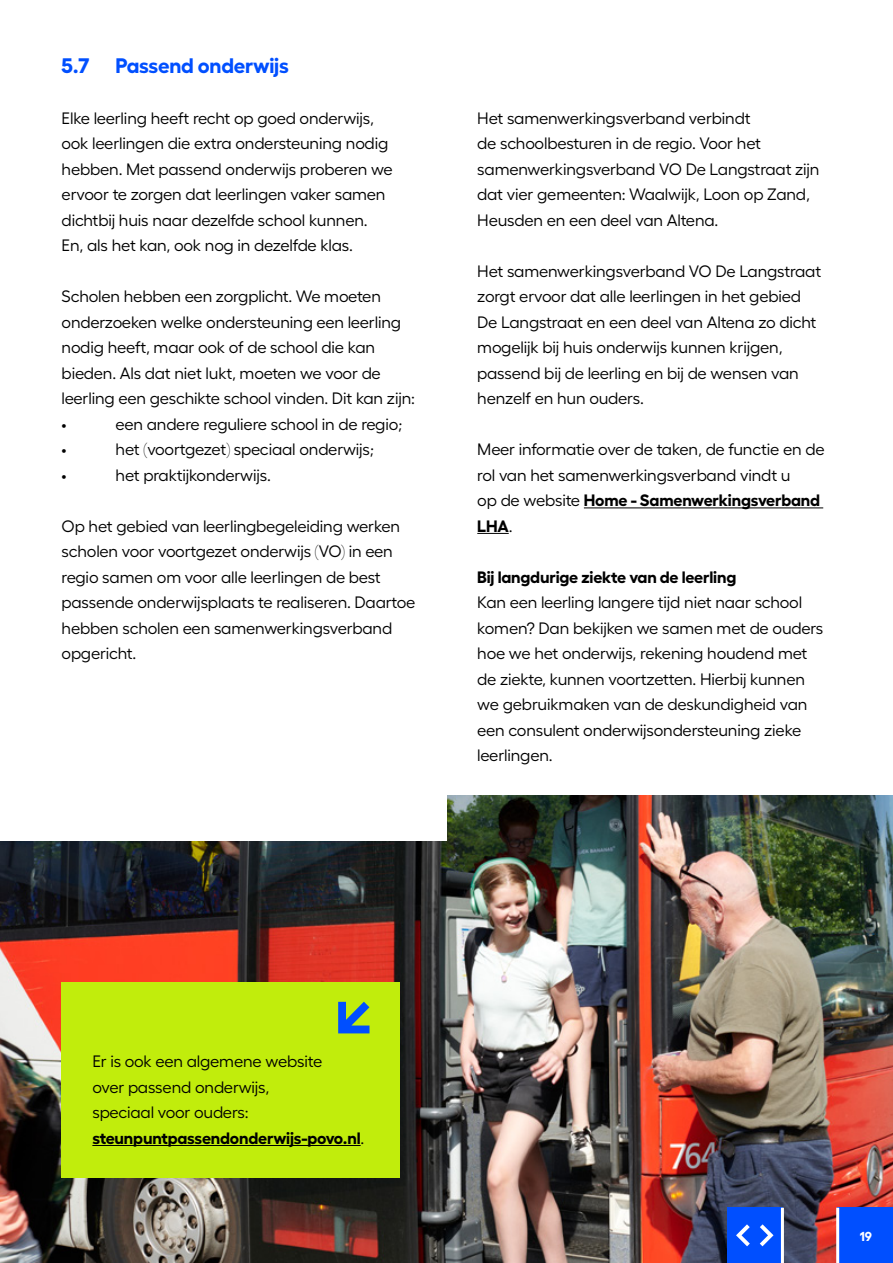
<style>
.page{position:relative;width:893px;height:1263px;background:#fff}
.page>*{position:absolute;margin:0;border:0;box-sizing:border-box;transform-origin:0 0}
.t1{font:700 21px "Fellix";letter-spacing:-.01em;color:#004fff}
.t2{font:16.5px/25.5px "Fellix";letter-spacing:-.01em;color:#000}
.t3{font:700 16.5px "Fellix";letter-spacing:-.01em;color:#000}
.t4{font:700 13.05px "Fellix";color:#fff}
.s1{font-weight:700}
</style>
<div class="page">
<hr style="left:584px;top:507px;width:239px;height:1px;background:#000">
<hr style="left:477px;top:533px;width:32px;height:1px;background:#000">
<img style="left:0;top:795px;width:893px;height:468px">
<div style="left:0;top:485px;width:446px;height:355px;background:#fff"></div>
<div style="left:62px;top:982px;width:338px;height:196px;background:#c1ed0c"></div>
<hr style="left:92px;top:1145px;width:269px;height:1px;background:#000">
<svg style="left:338px;top:1002px;width:31px;height:31px"></svg>
<div style="left:838px;top:1208px;width:55px;height:55px;background:#004fff"></div>
<div style="left:727px;top:1208px;width:55px;height:55px;background:#004fff"></div>
<hr style="left:836px;top:1208px;width:3px;height:55px;background:#fff">
<svg style="left:760px;top:1224px;width:13px;height:22px"></svg>
<svg style="left:736px;top:1224px;width:14px;height:22px"></svg>
<hr style="left:781px;top:1208px;width:3px;height:55px;background:#fff">
<p class="t1" style="left:62px;top:48px;width:229px">5.7 Passend onderwijs</p>
<p class="t2" style="left:62px;top:104px;width:333px">Elke leerling heeft recht op goed onderwijs, ook leerlingen die extra ondersteuning nodig hebben. Met passend onderwijs proberen we ervoor te zorgen dat leerlingen vaker samen dichtbij huis naar dezelfde school kunnen.<br>En, als het kan, ook nog in dezelfde klas.</p>
<p class="t2" style="left:62px;top:282px;width:355px">Scholen hebben een zorgplicht. We moeten onderzoeken welke ondersteuning een leerling nodig heeft, maar ook of de school die kan bieden. Als dat niet lukt, moeten we voor de leerling een geschikte school vinden. Dit kan zijn: •</p>
<p class="t2" style="left:116px;top:409px;width:289px">een andere reguliere school in de regio;</p>
<p class="t2" style="left:62px;top:435px;width:7px">•</p>
<p class="t2" style="left:116px;top:435px;width:260px">het (voortgezet) speciaal onderwijs;</p>
<p class="t2" style="left:62px;top:460px;width:7px">•</p>
<p class="t2" style="left:116px;top:460px;width:157px">het praktijkonderwijs.</p>
<p class="t2" style="left:62px;top:511px;width:355px">Op het gebied van leerlingbegeleiding werken scholen voor voortgezet onderwijs (VO) in een regio samen om voor alle leerlingen de best passende onderwijsplaats te realiseren. Daartoe hebben scholen een samenwerkingsverband opgericht.</p>
<p class="t2" style="left:477px;top:104px;width:344px">Het samenwerkingsverband verbindt<br>de schoolbesturen in de regio. Voor het samenwerkingsverband VO De Langstraat zijn dat vier gemeenten: Waalwijk, Loon op Zand, Heusden en een deel van Altena.</p>
<p class="t2" style="left:477px;top:257px;width:345px">Het samenwerkingsverband VO De Langstraat zorgt ervoor dat alle leerlingen in het gebied De Langstraat en een deel van Altena zo dicht mogelijk bij huis onderwijs kunnen krijgen, passend bij de leerling en bij de wensen van henzelf en hun ouders.</p>
<p class="t2" style="left:477px;top:435px;width:349px">Meer informatie over de taken, de functie en de rol van het samenwerkingsverband vindt u<br>op de website <span class="s1">Home - Samenwerkingsverband LHA</span>.</p>
<p class="t3" style="left:477px;top:564px;width:261px">Bij langdurige ziekte van de leerling</p>
<p class="t2" style="left:477px;top:588px;width:348px">Kan een leerling langere tijd niet naar school komen? Dan bekijken we samen met de ouders hoe we het onderwijs, rekening houdend met de ziekte, kunnen voortzetten. Hierbij kunnen we gebruikmaken van de deskundigheid van een consulent onderwijsondersteuning zieke leerlingen.</p>
<p class="t2" style="left:92px;top:1047px;width:274px">Er is ook een algemene website<br>over passend onderwijs,<br>speciaal voor ouders: <span class="s1">steunpuntpassendonderwijs-povo.nl</span>.</p>
<p class="t4" style="left:860px;top:1226px;width:14px">19</p>
</div>
